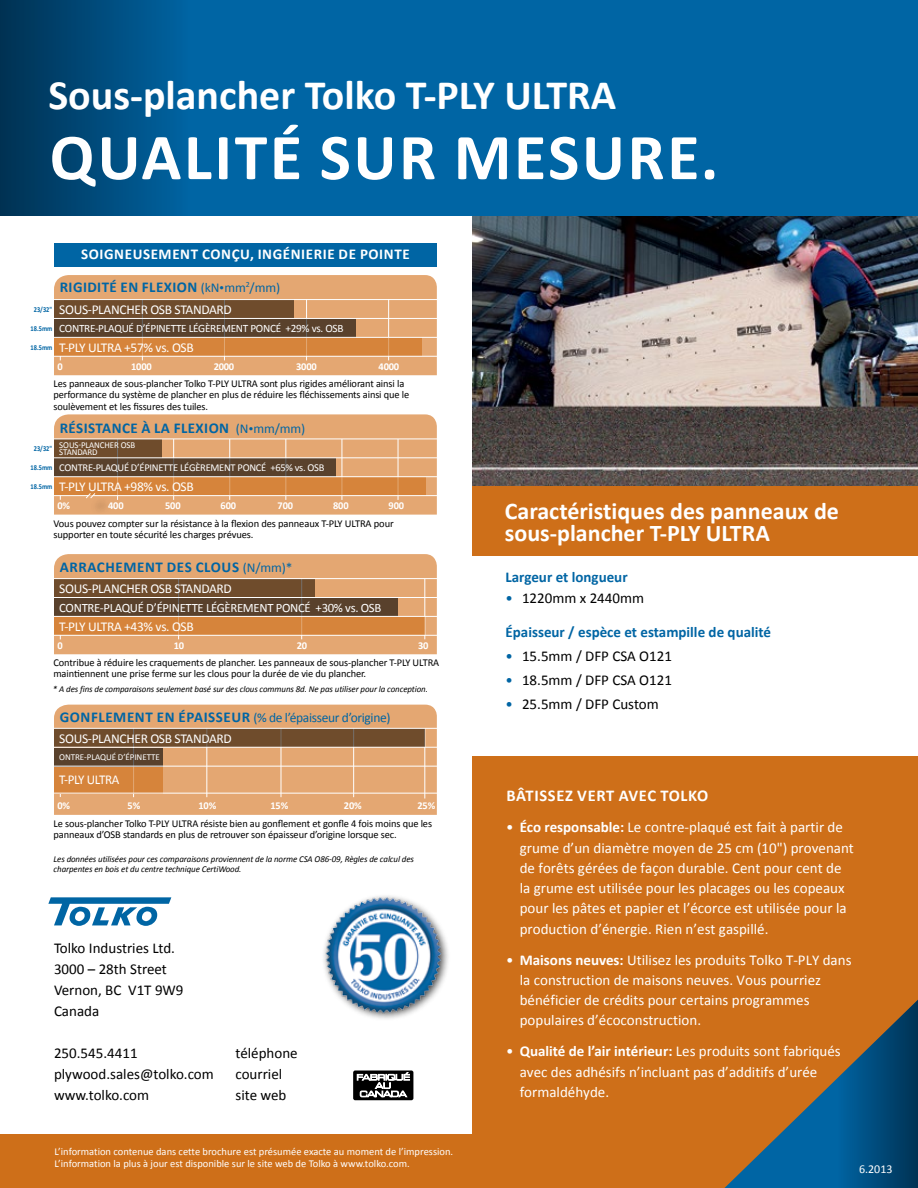
<style>
.page{position:relative;width:918px;height:1188px;background:#fff}
.page>*{position:absolute;margin:0;border:0;box-sizing:border-box;transform-origin:0 0}
.t1{font:700 66px "Calibri";letter-spacing:.04em;color:#fff}
.t2{font:700 42px "Calibri";color:#fff}
.t3{font:700 24px/22.5px "Calibri";color:#fff}
.t4{font:700 16.5px "Calibri";letter-spacing:.04em;color:#fff}
.t5{font:15px/20.2px "Calibri";color:#fff}
.t6{font:15px/21px "Calibri";color:#000}
.t7{font:700 15px "Calibri";color:#0065a4}
.t8{font:700 15px "Calibri";letter-spacing:.04em;color:#fff}
.t9{font:700 15px "Calibri";letter-spacing:.03em;color:#0065a4}
.t10{font:700 15px "Calibri";letter-spacing:.04em;color:#0065a4}
.t11{font:13.5px "Calibri";letter-spacing:-.025em;color:#fff}
.t12{font:13.5px "Calibri";letter-spacing:-.025em;color:#0065a4}
.t13{font:12.75px "Calibri";letter-spacing:-.025em;color:#fff}
.t14{font:12px "Calibri";color:#fff}
.t15{font:11.25px "Calibri";letter-spacing:-.025em;color:#fff}
.t16{font:10.5px/11.2px "Calibri";letter-spacing:-.01em;color:#000}
.t17{font:10.5px/12px "Calibri";color:#fff}
.t18{font:700 10.5px "Calibri";letter-spacing:-.01em;color:#fff}
.t19{font:10.5px "Calibri";letter-spacing:-.025em;color:#fff}
.t20{font:italic 9px/9.8px "Calibri";letter-spacing:-.01em;color:#000}
.t21{font:9px/7.5px "Calibri";letter-spacing:-.01em;color:#fff}
.t22{font:700 7.5px "Calibri";color:#0065a4;scale:.85 1}
.s1{font-weight:400;font-size:13.5px}
.s2{font-weight:400;font-size:10.5px}
.s3{font-weight:700;font-size:15px}
.s4{color:#0065a4}
.s5{font-weight:700}
</style>
<div class="page">
<div style="left:472px;top:757px;width:446px;height:382px;background:#ce6f19"></div>
<div style="left:472px;top:486px;width:446px;height:70px;background:#ce6f19"></div>
<img style="left:472px;top:215px;width:446px;height:271px">
<div style="left:0;top:0;width:918px;height:215px;background:#0065a4"></div>
<div style="left:0;top:0;width:190px;height:215px;background:linear-gradient(to right,#003152,#0063a2)"></div>
<div style="left:0;top:1134px;width:794px;height:54px;background:#ce6f19"></div>
<svg style="left:725px;top:1078px;width:112px;height:110px"></svg>
<svg style="left:837px;top:1000px;width:81px;height:188px"></svg>
<div style="left:54px;top:243px;width:383px;height:24px;background:#0065a4"></div>
<svg style="left:48px;top:897px;width:123px;height:29px"></svg>
<div style="left:321px;top:893px;width:130px;height:129px;background:#000;opacity:.75"></div>
<img style="left:322px;top:894px;width:123px;height:122px">
<div style="left:353px;top:1070px;width:60px;height:30px;background:#000;border-radius:2px"></div>
<svg style="left:357px;top:1072px;width:53px;height:25px"></svg>
<svg style="left:54px;top:275px;width:383px;height:100px;background:#c18b5b"></svg>
<hr style="left:53px;top:356px;width:387px;height:1px;background:#fff">
<svg style="left:54px;top:705px;width:383px;height:110px;background:#ca9465"></svg>
<hr style="left:53px;top:793px;width:387px;height:1px;background:#fff">
<svg style="left:54px;top:414px;width:383px;height:101px;background:#cb9363"></svg>
<svg style="left:54px;top:554px;width:383px;height:100px;background:#bd8859"></svg>
<hr style="left:53px;top:635px;width:387px;height:1px;background:#fff">
<h2 class="t2" style="left:48px;top:69px;width:570px">Sous-plancher Tolko T-PLY ULTRA</h2>
<h1 class="t1" style="left:50px;top:116px;width:670px">QUALITÉ SUR MESURE.</h1>
<h3 class="t8" style="left:81px;top:245px;width:43px">SOIGNEU</h3>
<h3 class="t8" style="left:143px;top:245px;width:70px">SEMENT CON</h3>
<h3 class="t8" style="left:232px;top:245px;width:178px">ÇU, INGÉNIERIE DE POINTE</h3>
<h3 class="t9" style="left:60px;top:278px;width:222px">RIGIDITÉ EN FLEXION <span class="s1">(kN</span><span class="s2">•</span><span class="s1">mm</span><sup>2</sup><span class="s1">/mm)</span></h3>
<p class="t11" style="left:59px;top:301px;width:174px">SOUS-PLANCHER OSB STANDARD</p>
<p class="t15" style="left:59px;top:321px;width:286px">CONTRE-PLAQUÉ D’ÉPINETTE LÉGÈREMENT PONCÉ +29% vs. OSB</p>
<p class="t11" style="left:59px;top:339px;width:136px">T-PLY ULTRA +57% vs. OSB</p>
<p class="t22" style="left:34px;top:305px;width:23px">23/32"</p>
<p class="t22" style="left:31px;top:324px;width:27px">18.5mm</p>
<p class="t22" style="left:31px;top:343px;width:27px">18.5mm</p>
<p class="t18" style="left:57px;top:360px;width:7px">0</p>
<p class="t18" style="left:131px;top:360px;width:22px">1000</p>
<p class="t18" style="left:214px;top:360px;width:22px">2000</p>
<p class="t18" style="left:296px;top:360px;width:22px">3000</p>
<p class="t18" style="left:379px;top:360px;width:22px">4000</p>
<p class="t16" style="left:53px;top:378px;width:357px">Les panneaux de sous-plancher Tolko T-PLY ULTRA sont plus rigides améliorant ainsi la performance du système de plancher en plus de réduire les fléchissements ainsi que le soulèvement et les fissures des tuiles.</p>
<h3 class="t7" style="left:60px;top:418px;width:53px">RÉSISTANCE</h3>
<h3 class="t7" style="left:141px;top:418px;width:165px">À LA FLEXION <span class="s1">(N</span><span class="s2">•</span><span class="s1">mm/mm)</span></h3>
<p class="t21" style="left:59px;top:441px;width:77px">SOUS-PLANCHER OSB<br>STANDARD</p>
<p class="t19" style="left:59px;top:461px;width:267px">CONTRE-PLAQUÉ D’ÉPINETTE LÉGÈREMENT PONCÉ +65% vs. OSB</p>
<p class="t11" style="left:59px;top:478px;width:136px">T-PLY ULTRA +98% vs. OSB</p>
<p class="t22" style="left:34px;top:444px;width:23px">23/32"</p>
<p class="t22" style="left:31px;top:463px;width:27px">18.5mm</p>
<p class="t22" style="left:31px;top:482px;width:27px">18.5mm</p>
<p class="t18" style="left:57px;top:499px;width:14px">0%</p>
<p class="t18" style="left:108px;top:499px;width:17px">400</p>
<p class="t18" style="left:165px;top:499px;width:17px">500</p>
<p class="t18" style="left:221px;top:499px;width:17px">600</p>
<p class="t18" style="left:278px;top:499px;width:17px">700</p>
<p class="t18" style="left:333px;top:499px;width:17px">800</p>
<p class="t18" style="left:389px;top:499px;width:17px">900</p>
<p class="t16" style="left:53px;top:517px;width:342px">Vous pouvez compter sur la résistance à la flexion des panneaux T-PLY ULTRA pour supporter en toute sécurité les charges prévues.</p>
<h3 class="t7" style="left:60px;top:558px;width:10px">ARRACHE</h3>
<h3 class="t7" style="left:123px;top:558px;width:82px">MENT DES CLOU</h3>
<p class="t12" style="left:232px;top:560px;width:62px"><span class="s3">S</span> (N/mm)*</p>
<p class="t11" style="left:59px;top:580px;width:174px">SOUS-PLANCHER OSB STANDARD</p>
<p class="t13" style="left:59px;top:600px;width:324px">CONTRE-PLAQUÉ D’ÉPINETTE LÉGÈREMENT PONCÉ +30% vs. OSB</p>
<p class="t11" style="left:59px;top:618px;width:136px">T-PLY ULTRA +43% vs. OSB</p>
<p class="t18" style="left:57px;top:639px;width:7px">0</p>
<p class="t18" style="left:174px;top:639px;width:12px">10</p>
<p class="t18" style="left:297px;top:639px;width:12px">20</p>
<p class="t18" style="left:418px;top:639px;width:12px">30</p>
<p class="t16" style="left:53px;top:657px;width:387px">Contribue à réduire les craquements de plancher. Les panneaux de sous-plancher T-PLY ULTRA maintiennent une prise ferme sur les clous pour la durée de vie du plancher.</p>
<p class="t20" style="left:53px;top:683px;width:377px">* A des fins de comparaisons seulement basé sur des clous communs 8d. Ne pas utiliser pour la conception.</p>
<h3 class="t10" style="left:60px;top:708px;width:174px">GON FLEMENT EN ÉPAISSEUR</h3>
<p class="t12" style="left:253px;top:709px;width:139px">(% de l’épaisseur d’origine)</p>
<p class="t11" style="left:59px;top:730px;width:174px">SOUS-PLANCHER OSB STANDARD</p>
<p class="t21" style="left:59px;top:752px;width:102px">ONTRE-PLAQUÉ D’ÉPINETTE</p>
<p class="t11" style="left:59px;top:772px;width:62px">T-PLY ULTRA</p>
<p class="t18" style="left:57px;top:799px;width:14px">0%</p>
<p class="t18" style="left:128px;top:799px;width:14px">5%</p>
<p class="t18" style="left:198px;top:799px;width:19px">10%</p>
<p class="t18" style="left:270px;top:799px;width:19px">15%</p>
<p class="t18" style="left:344px;top:799px;width:19px">20%</p>
<p class="t18" style="left:417px;top:799px;width:19px">25%</p>
<p class="t16" style="left:53px;top:817px;width:380px">Le sous-plancher Tolko T-PLY ULTRA résiste bien au gonflement et gonfle 4 fois moins que les panneaux d’OSB standards en plus de retrouver son épaisseur d’origine lorsque sec.</p>
<p class="t20" style="left:54px;top:854px;width:362px">Les données utilisées pour ces comparaisons proviennent de la norme CSA O86-09, Règles de calcul des charpentes en bois et du centre technique CertiWood.</p>
<h3 class="t6" style="left:54px;top:937px;width:131px">Tolko Industries Ltd.<br>3000 – 28th Street<br>Vernon, BC V1T 9W9<br>Canada</h3>
<h3 class="t6" style="left:54px;top:1042px;width:85px">250.545.4411</h3>
<h3 class="t6" style="left:236px;top:1042px;width:64px">téléphone</h3>
<h3 class="t6" style="left:54px;top:1063px;width:161px">plywood.sales@tolko.com</h3>
<h3 class="t6" style="left:236px;top:1063px;width:48px">courriel</h3>
<h3 class="t6" style="left:54px;top:1084px;width:97px">www.tolko.com</h3>
<h3 class="t6" style="left:236px;top:1084px;width:52px">site web</h3>
<p class="t17" style="left:55px;top:1145px;width:400px">L’information contenue dans cette brochure est présumée exacte au moment de l’impression.<br>L’information la plus à jour est disponible sur le site web de Tolko à www.tolko.com.</p>
<h3 class="t3" style="left:505px;top:498px;width:336px">Caractéristiques des panneaux de sous-plancher T-PLY ULTRA</h3>
<h3 class="t7" style="left:506px;top:568px;width:124px">Largeur et longueur</h3>
<h3 class="t6" style="left:506px;top:587px;width:140px"><span class="s4">•</span> 1220mm x 2440mm</h3>
<h3 class="t7" style="left:506px;top:623px;width:267px">Épaisseur / espèce et estampille de qualité</h3>
<h3 class="t6" style="left:506px;top:645px;width:168px"><span class="s4">•</span> 15.5mm / DFP CSA O121</h3>
<h3 class="t6" style="left:506px;top:669px;width:168px"><span class="s4">•</span> 18.5mm / DFP CSA O121</h3>
<h3 class="t6" style="left:506px;top:693px;width:155px"><span class="s4">•</span> 25.5mm / DFP Custom</h3>
<h3 class="t4" style="left:507px;top:786px;width:202px">BÂTISSEZ VERT AVEC TOLKO</h3>
<p class="t5" style="left:520px;top:817px;width:336px;text-indent:-14px">• <span class="s5">Éco responsable:</span> Le contre-plaqué est fait à partir de grume d’un diamètre moyen de 25 cm (10") provenant de forêts gérées de façon durable. Cent pour cent de la grume est utilisée pour les placages ou les copeaux pour les pâtes et papier et l’écorce est utilisée pour la production d’énergie. Rien n’est gaspillé.</p>
<h3 class="t5" style="left:520px;top:949px;width:333px;text-indent:-14px">• <span class="s5">Maisons neuves:</span> Utilisez les produits Tolko T-PLY dans la construction de maisons neuves. Vous pourriez bénéficier de crédits pour certains programmes populaires d’écoconstruction.</h3>
<h3 class="t5" style="left:520px;top:1041px;width:323px;text-indent:-14px">• <span class="s5">Qualité de l’air intérieur:</span> Les produits sont fabriqués avec des adhésifs n’incluant pas d’additifs d’urée formaldéhyde.</h3>
<p class="t14" style="left:859px;top:1162px;width:35px">6.2013</p>
</div>
